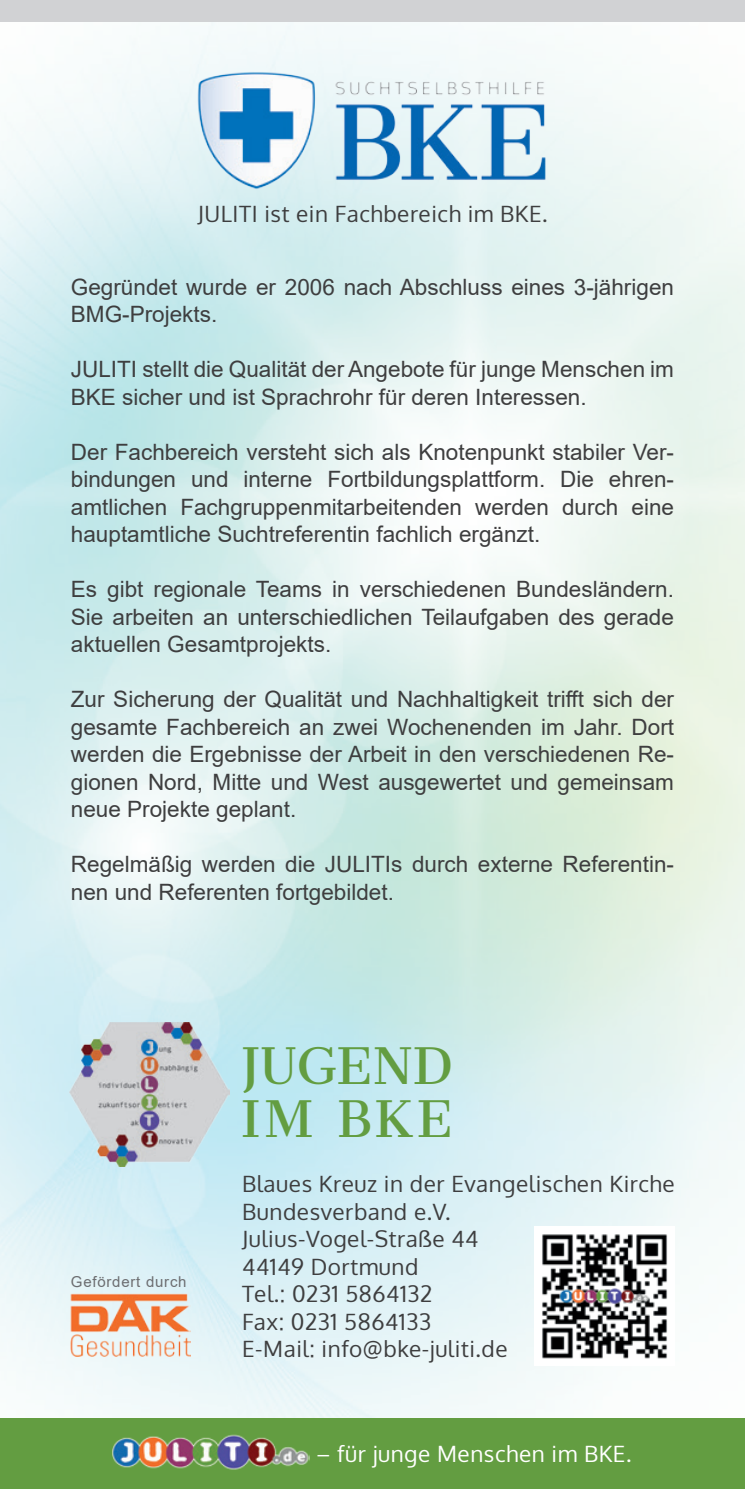
<style>
.page{position:relative;width:745px;height:1489px;background:#fff}
.page>*{position:absolute;margin:0;border:0;box-sizing:border-box;transform-origin:0 0}
.t1{font:48px/53.2px "Cantata One";color:#639d41}
.t2{font:22.5px/27.5px "Arial";color:#3e3e3f}
.t3{font:22.5px/27.5px "Oxygen";letter-spacing:.025em;color:#3e3e3f}
.t4{font:22.5px "Oxygen";letter-spacing:.025em;color:#fff}
.t5{font:15px "Arial";letter-spacing:.05em;color:#6c6d70}
</style>
<div class="page">
<img style="left:0;top:21px;width:744px;height:1396px">
<img style="left:69px;top:1022px;width:160px;height:144px">
<div style="left:0;top:1417px;width:744px;height:71px;background:#639d41"></div>
<img style="left:113px;top:1434px;width:196px;height:36px">
<div style="left:0;top:0;width:744px;height:21px;background:#d1d2d4"></div>
<img style="left:196px;top:71px;width:351px;height:119px">
<img style="left:71px;top:1293px;width:119px;height:63px">
<img style="left:534px;top:1226px;width:139px;height:139px">
<p class="t3" style="left:198px;top:200px;width:351px">JULITI ist ein Fachbereich im BKE.</p>
<p class="t2" style="left:71px;top:273px;width:604px">Gegründet wurde er 2006 nach Abschluss eines 3-jährigen<br>BMG-Projekts.</p>
<p class="t2" style="left:71px;top:355px;width:604px">JULITI stellt die Qualität der Angebote für junge Menschen im<br>BKE sicher und ist Sprachrohr für deren Interessen.</p>
<p class="t2" style="left:71px;top:438px;width:604px;text-align:justify">Der Fachbereich versteht sich als Knotenpunkt stabiler Ver&shy;bindungen und interne Fortbildungsplattform. Die ehren&shy;amtlichen Fachgruppenmitarbeitenden werden durch eine hauptamtliche Suchtreferentin fachlich ergänzt.</p>
<p class="t2" style="left:71px;top:575px;width:604px;text-align:justify">Es gibt regionale Teams in verschiedenen Bundesländern.<br>Sie arbeiten an unterschiedlichen Teilaufgaben des gerade aktuellen Gesamtprojekts.</p>
<p class="t2" style="left:71px;top:685px;width:604px;text-align:justify">Zur Sicherung der Qualität und Nachhaltigkeit trifft sich der gesamte Fachbereich an zwei Wochenenden im Jahr. Dort werden die Ergebnisse der Arbeit in den verschiedenen Re&shy;gionen Nord, Mitte und West ausgewertet und gemeinsam neue Projekte geplant.</p>
<p class="t2" style="left:71px;top:850px;width:604px">Regelmäßig werden die JULITIs durch externe Referentin&shy;nen und Referenten fortgebildet.</p>
<p class="t5" style="left:71px;top:1271px;width:117px">Gefördert durch</p>
<h1 class="t1" style="left:240px;top:1040px;width:214px">JUGEND<br>IM BKE</h1>
<p class="t3" style="left:242px;top:1170px;width:433px">Blaues Kreuz in der Evangelischen Kirche<br>Bundesverband e.V.<br>Julius-Vogel-Straße 44<br>44149 Dortmund<br>Tel.: 0231 5864132<br>Fax: 0231 5864133<br>E-Mail: info@bke-juliti.de</p>
<p class="t4" style="left:316px;top:1437px;width:317px">– für junge Menschen im BKE.</p>
</div>
